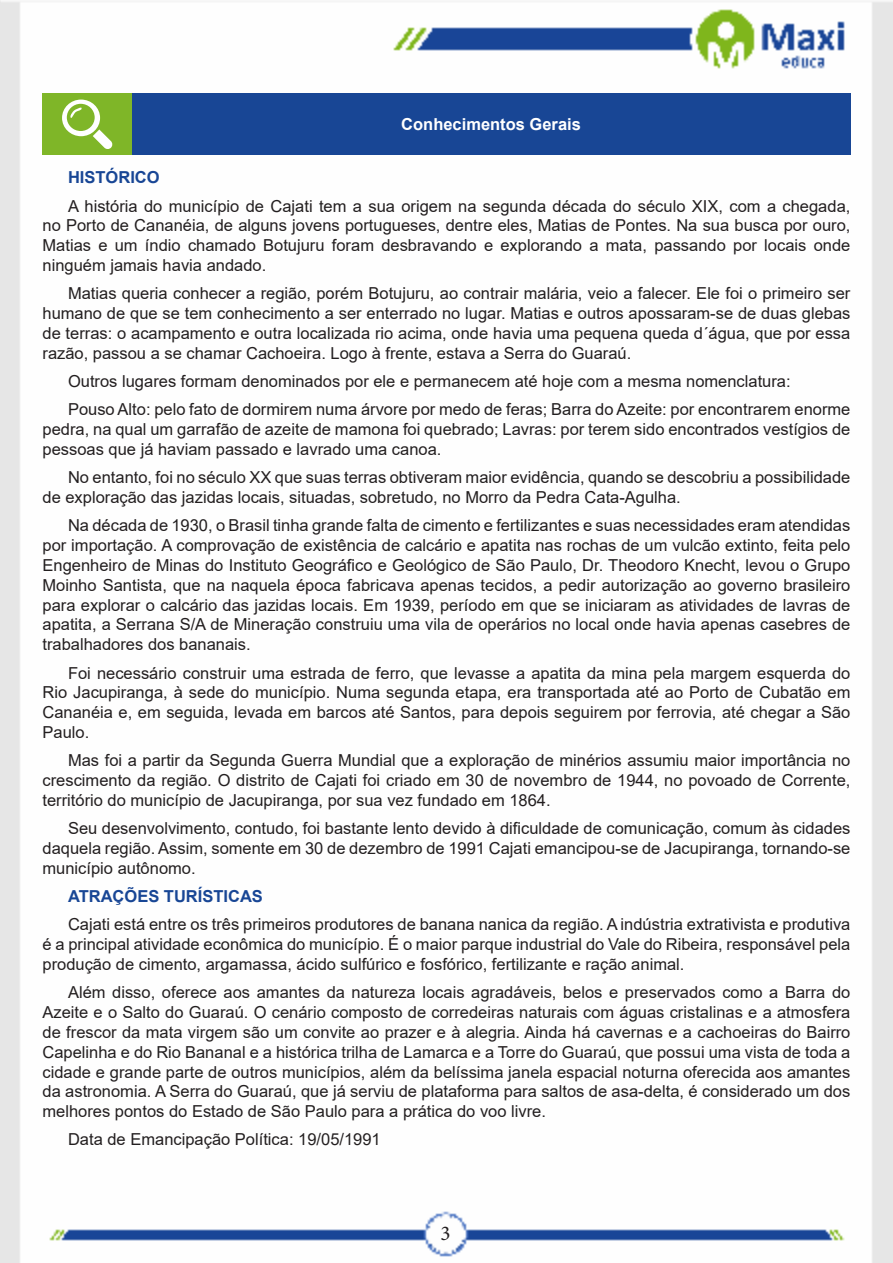
<style>
.page{position:relative;width:893px;height:1263px;background:#fff}
.page>*{position:absolute;margin:0;border:0;box-sizing:border-box;transform-origin:0 0}
.t1{font:21px "Minion Pro";color:#231f20}
.t2{font:16.5px/19.8px "Arial";color:#231f20;text-align:justify}
.t3{font:700 16.5px "Arial";color:#184695}
.Titulo_de_Caixa{font:700 16.5px "Arial";color:#fff}
</style>
<div class="page">
<img style="left:0;top:0;width:893px;height:1263px">
<div style="left:43px;top:94px;width:89px;height:61px;background:#7fb628"></div>
<div style="left:132px;top:94px;width:718px;height:61px;background:#184695"></div>
<svg style="left:62px;top:100px;width:51px;height:49px"></svg>
<p class="Titulo_de_Caixa" style="left:401px;top:113px;width:181px">Conhecimentos Gerais</p>
<p class="t3" style="left:68px;top:166px;width:93px">HISTÓRICO</p>
<p class="t2" style="left:43px;top:196px;width:809px;text-indent:26px">A história do município de Cajati tem a sua origem na segunda década do século XIX, com a chegada, no Porto de Cananéia, de alguns jovens portugueses, dentre eles, Matias de Pontes. Na sua busca por ouro, Matias e um índio chamado Botujuru foram desbravando e explorando a mata, passando por locais onde ninguém jamais havia andado.</p>
<p class="t2" style="left:43px;top:284px;width:809px;text-indent:26px">Matias queria conhecer a região, porém Botujuru, ao contrair malária, veio a falecer. Ele foi o primeiro ser humano de que se tem conhecimento a ser enterrado no lugar. Matias e outros apossaram-se de duas glebas de terras: o acampamento e outra localizada rio acima, onde havia uma pequena queda d´água, que por essa razão, passou a se chamar Cachoeira. Logo à frente, estava a Serra do Guaraú.</p>
<p class="t2" style="left:68px;top:371px;width:724px">Outros lugares formam denominados por ele e permanecem até hoje com a mesma nomenclatura:</p>
<p class="t2" style="left:43px;top:400px;width:809px;text-indent:26px">Pouso Alto: pelo fato de dormirem numa árvore por medo de feras; Barra do Azeite: por encontrarem enorme pedra, na qual um garrafão de azeite de mamona foi quebrado; Lavras: por terem sido encontrados vestígios de pessoas que já haviam passado e lavrado uma canoa.</p>
<p class="t2" style="left:43px;top:467px;width:809px;text-indent:26px">No entanto, foi no século XX que suas terras obtiveram maior evidência, quando se descobriu a possibilidade de exploração das jazidas locais, situadas, sobretudo, no Morro da Pedra Cata-Agulha.</p>
<p class="t2" style="left:43px;top:516px;width:809px;text-indent:26px">Na década de 1930, o Brasil tinha grande falta de cimento e fertilizantes e suas necessidades eram atendidas por importação. A comprovação de existência de calcário e apatita nas rochas de um vulcão extinto, feita pelo Engenheiro de Minas do Instituto Geográfico e Geológico de São Paulo, Dr. Theodoro Knecht, levou o Grupo Moinho Santista, que na naquela época fabricava apenas tecidos, a pedir autorização ao governo brasileiro para explorar o calcário das jazidas locais. Em 1939, período em que se iniciaram as atividades de lavras de apatita, a Serrana S/A de Mineração construiu uma vila de operários no local onde havia apenas casebres de trabalhadores dos bananais.</p>
<p class="t2" style="left:43px;top:663px;width:809px;text-indent:26px">Foi necessário construir uma estrada de ferro, que levasse a apatita da mina pela margem esquerda do Rio Jacupiranga, à sede do município. Numa segunda etapa, era transportada até ao Porto de Cubatão em Cananéia e, em seguida, levada em barcos até Santos, para depois seguirem por ferrovia, até chegar a São Paulo.</p>
<p class="t2" style="left:43px;top:750px;width:809px;text-indent:26px">Mas foi a partir da Segunda Guerra Mundial que a exploração de minérios assumiu maior importância no crescimento da região. O distrito de Cajati foi criado em 30 de novembro de 1944, no povoado de Corrente, território do município de Jacupiranga, por sua vez fundado em 1864.</p>
<p class="t2" style="left:43px;top:818px;width:809px;text-indent:26px">Seu desenvolvimento, contudo, foi bastante lento devido à dificuldade de comunicação, comum às cidades daquela região. Assim, somente em 30 de dezembro de 1991 Cajati emancipou-se de Jacupiranga, tornando-se município autônomo.</p>
<p class="t3" style="left:68px;top:885px;width:196px">ATRAÇÕES TURÍSTICAS</p>
<p class="t2" style="left:43px;top:914px;width:809px;text-indent:26px">Cajati está entre os três primeiros produtores de banana nanica da região. A indústria extrativista e produtiva é a principal atividade econômica do município. É o maior parque industrial do Vale do Ribeira, responsável pela produção de cimento, argamassa, ácido sulfúrico e fosfórico, fertilizante e ração animal.</p>
<p class="t2" style="left:43px;top:982px;width:809px;text-indent:26px">Além disso, oferece aos amantes da natureza locais agradáveis, belos e preservados como a Barra do Azeite e o Salto do Guaraú. O cenário composto de corredeiras naturais com águas cristalinas e a atmosfera de frescor da mata virgem são um convite ao prazer e à alegria. Ainda há cavernas e a cachoeiras do Bairro Capelinha e do Rio Bananal e a histórica trilha de Lamarca e a Torre do Guaraú, que possui uma vista de toda a cidade e grande parte de outros municípios, além da belíssima janela espacial noturna oferecida aos amantes da astronomia. A Serra do Guaraú, que já serviu de plataforma para saltos de asa-delta, é considerado um dos melhores pontos do Estado de São Paulo para a prática do voo livre.</p>
<p class="t2" style="left:68px;top:1129px;width:314px">Data de Emancipação Política: 19/05/1991</p>
<p class="t1" style="left:440px;top:1219px;width:12px">3</p>
</div>
